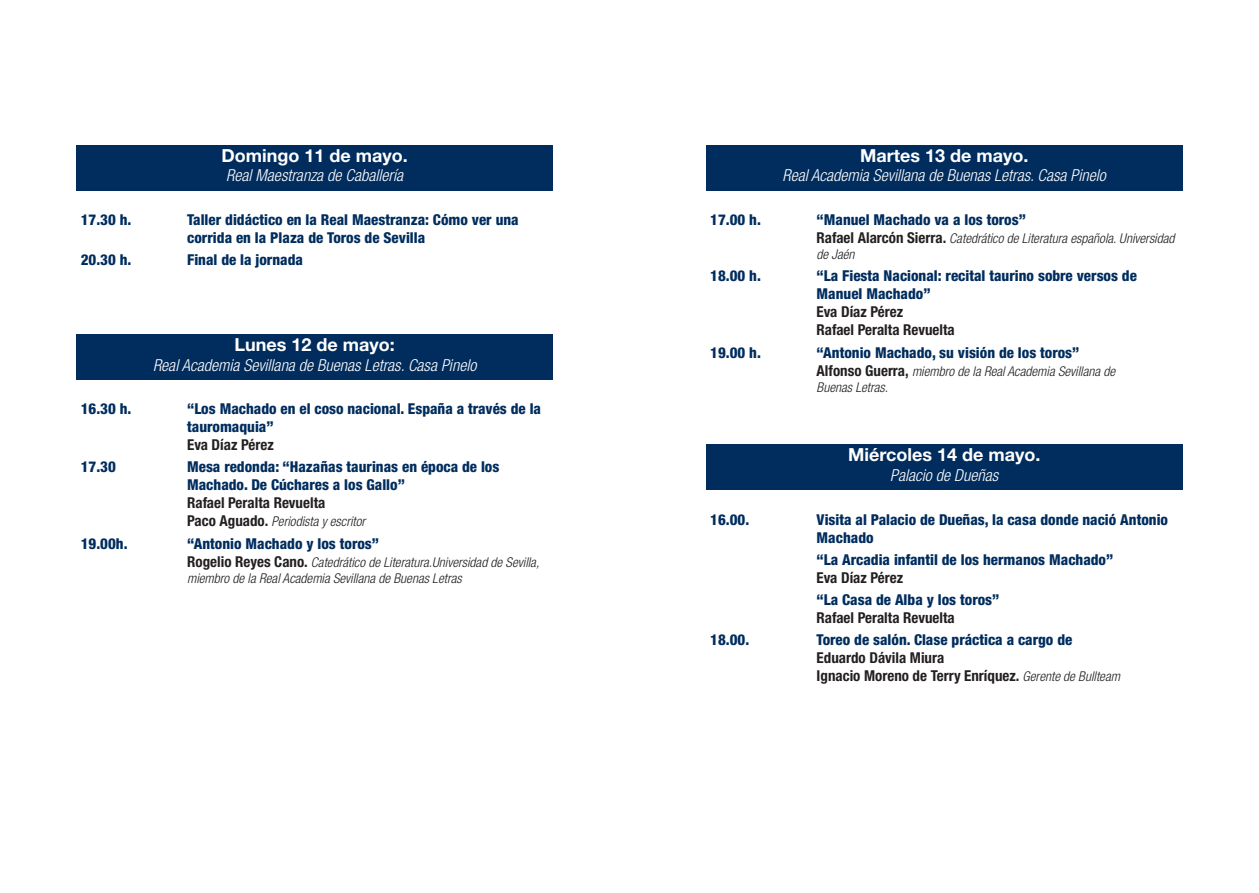
<style>
.page{position:relative;width:1259px;height:893px;background:#fff}
.page>*{position:absolute;margin:0;border:0;box-sizing:border-box;transform-origin:0 0}
.t1{font:700 18px "Helvetica Neue LT Std";color:#fff}
.t2{font:italic 300 condensed 16.5px "Helvetica Neue LT Std";color:#fff}
.t3{font:800 condensed 15px/18px "Helvetica Neue LT Std";color:#002d5e}
.t4{font:700 condensed 15px/18px "Helvetica Neue LT Std";color:#231f20}
.t5{font:italic 300 condensed 13.5px/16.2px "Helvetica Neue LT Std";color:#231f20}
.s1{font-weight:700;font-style:normal;font-size:15px}
.s2{font-weight:300;font-style:italic;font-size:13.5px}
</style>
<div class="page">
<div style="left:77px;top:145px;width:476px;height:45px;background:#002d5e"></div>
<div style="left:77px;top:334px;width:476px;height:46px;background:#002d5e"></div>
<div style="left:706px;top:145px;width:476px;height:45px;background:#002d5e"></div>
<div style="left:706px;top:444px;width:476px;height:46px;background:#002d5e"></div>
<p class="t1" style="left:221px;top:144px;width:188px">Domingo 11 de mayo.</p>
<p class="t2" style="left:226px;top:166px;width:178px">Real Maestranza de Caballería</p>
<p class="t3" style="left:81px;top:210px;width:52px">17.30 h.</p>
<p class="t3" style="left:187px;top:210px;width:333px">Taller didáctico en la Real Maestranza: Cómo ver una corrida en la Plaza de Toros de Sevilla</p>
<p class="t3" style="left:81px;top:251px;width:52px">20.30 h.</p>
<p class="t3" style="left:187px;top:251px;width:117px">Final de la jornada</p>
<p class="t1" style="left:234px;top:333px;width:162px">Lunes 12 de mayo:</p>
<p class="t2" style="left:153px;top:355px;width:325px">Real Academia Sevillana de Buenas Letras. Casa Pinelo</p>
<p class="t3" style="left:81px;top:400px;width:52px">16.30 h.</p>
<p class="t3" style="left:187px;top:400px;width:355px">“Los Machado en el coso nacional. España a través de la tauromaquia”</p>
<p class="t4" style="left:187px;top:436px;width:88px">Eva Díaz Pérez</p>
<p class="t3" style="left:81px;top:458px;width:37px">17.30</p>
<p class="t3" style="left:187px;top:458px;width:314px">Mesa redonda: “Hazañas taurinas en época de los<br>Machado. De Cúchares a los Gallo”</p>
<p class="t4" style="left:187px;top:494px;width:140px">Rafael Peralta Revuelta</p>
<p class="t5" style="left:187px;top:514px;width:180px"><span class="s1">Paco Aguado.</span> Periodista y escritor</p>
<p class="t3" style="left:81px;top:534px;width:48px">19.00h.</p>
<p class="t3" style="left:187px;top:534px;width:193px">“Antonio Machado y los toros”</p>
<p class="t5" style="left:187px;top:554px;width:354px"><span class="s1">Rogelio Reyes Cano.</span> Catedrático de Literatura.Universidad de Sevilla, miembro de la Real Academia Sevillana de Buenas Letras</p>
<p class="t1" style="left:860px;top:144px;width:170px">Martes 13 de mayo.</p>
<p class="t2" style="left:782px;top:166px;width:325px">Real Academia Sevillana de Buenas Letras. Casa Pinelo</p>
<p class="t3" style="left:710px;top:210px;width:52px">17.00 h.</p>
<p class="t3" style="left:816px;top:210px;width:211px">“Manuel Machado va a los toros”</p>
<p class="t5" style="left:816px;top:230px;width:359px"><span class="s1">Rafael Alarcón Sierra.</span> Catedrático de Literatura española. Universidad de Jaén</p>
<p class="t3" style="left:710px;top:267px;width:52px">18.00 h.</p>
<p class="t3" style="left:816px;top:267px;width:322px">“La Fiesta Nacional: recital taurino sobre versos de<br>Manuel Machado”</p>
<p class="t4" style="left:816px;top:303px;width:140px">Eva Díaz Pérez<br>Rafael Peralta Revuelta</p>
<p class="t3" style="left:710px;top:343px;width:52px">19.00 h.</p>
<p class="t3" style="left:816px;top:343px;width:264px">“Antonio Machado, su visión de los toros”</p>
<p class="t5" style="left:816px;top:363px;width:300px"><span class="s1">Alfonso Guerra,</span> miembro de la Real Academia Sevillana de<br>Buenas Letras.</p>
<p class="t1" style="left:848px;top:444px;width:194px">Miércoles 14 de mayo.</p>
<p class="t2" style="left:890px;top:466px;width:110px">Palacio de Dueñas</p>
<p class="t3" style="left:710px;top:510px;width:40px">16.00.</p>
<p class="t3" style="left:816px;top:510px;width:353px">Visita al Palacio de Dueñas, la casa donde nació Antonio<br>Machado</p>
<p class="t3" style="left:816px;top:550px;width:298px">“La Arcadia infantil de los hermanos Machado”</p>
<p class="t4" style="left:816px;top:568px;width:88px">Eva Díaz Pérez</p>
<p class="t3" style="left:816px;top:590px;width:184px">“La Casa de Alba y los toros”</p>
<p class="t4" style="left:816px;top:609px;width:140px">Rafael Peralta Revuelta</p>
<p class="t3" style="left:710px;top:631px;width:40px">18.00.</p>
<p class="t3" style="left:816px;top:631px;width:257px">Toreo de salón. Clase práctica a cargo de</p>
<p class="t4" style="left:816px;top:649px;width:305px">Eduardo Dávila Miura<br>Ignacio Moreno de Terry Enríquez. <span class="s2">Gerente de Bullteam</span></p>
</div>
